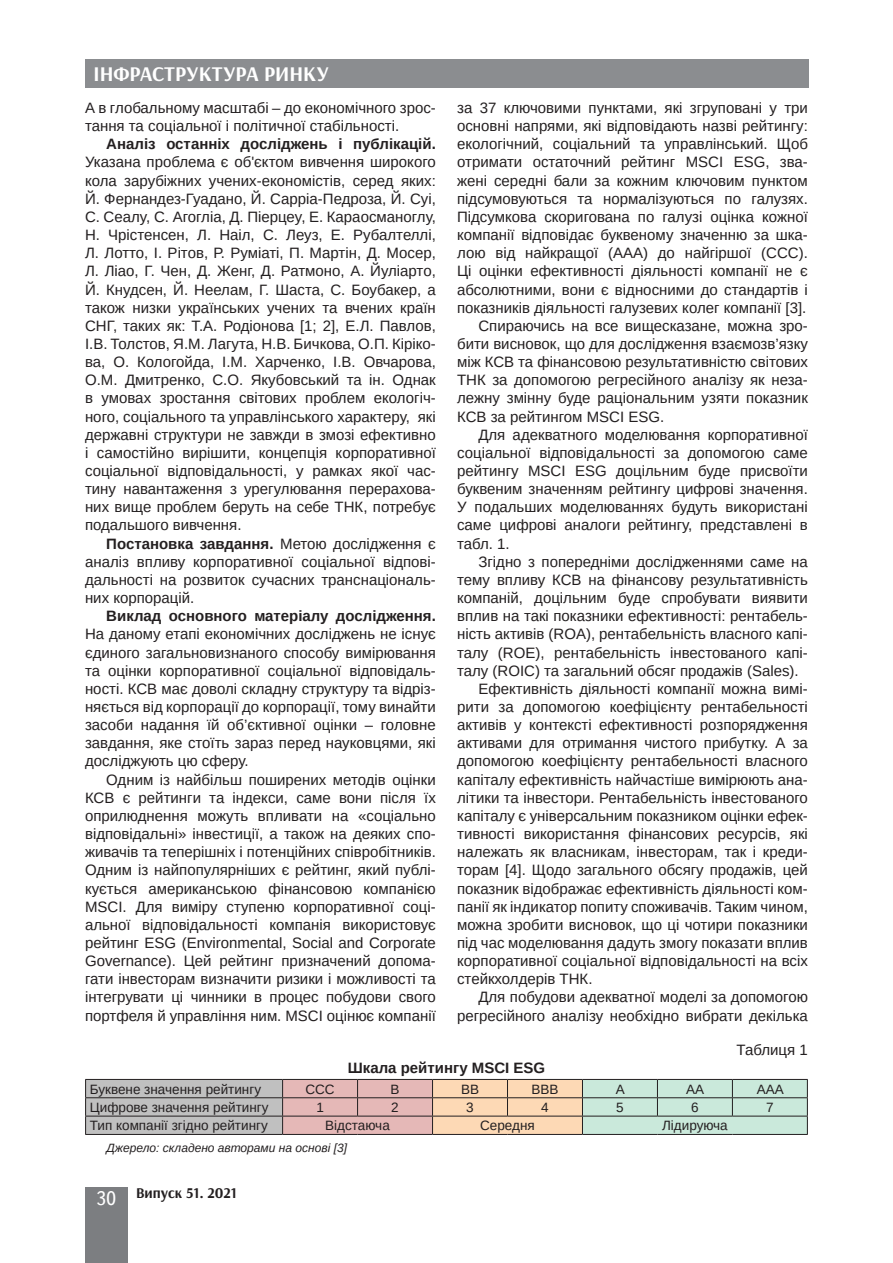
<style>
.page{position:relative;width:893px;height:1263px;background:#fff}
.page>*{position:absolute;margin:0;border:0;box-sizing:border-box;transform-origin:0 0}
.t1{font:700 21px "Arsenal";color:#fff}
.Текст_основной_G{font:15px/18.1px "Arimo";color:#231f20;text-align:justify}
.Таблица_подпись{font:700 15px "Arimo";color:#231f20}
.t2{font:700 15px "Arsenal";color:#231f20}
.Таблица_текст{font:13.5px "Arimo";color:#231f20}
.Джерело{font:italic 12px "Arimo";color:#231f20}
.s1{font-weight:700}
.s2{font-family:"Ukrainian Text";font-weight:400;font-size:19.5px;color:#fff}
</style>
<div class="page">
<div style="left:85px;top:59px;width:723px;height:29px;background:#8b8d90"></div>
<div style="left:85px;top:1186px;width:43px;height:76px;background:#7c7e81"></div>
<svg style="left:85px;top:1079px;width:723px;height:55px;background:#ccc5ba"></svg>
<hr style="left:85px;top:1134px;width:198px;height:1px;background:#231f20">
<hr style="left:283px;top:1134px;width:75px;height:1px;background:#231f20">
<hr style="left:358px;top:1134px;width:75px;height:1px;background:#231f20">
<hr style="left:433px;top:1134px;width:74px;height:1px;background:#231f20">
<hr style="left:507px;top:1134px;width:75px;height:1px;background:#231f20">
<hr style="left:582px;top:1134px;width:75px;height:1px;background:#231f20">
<hr style="left:657px;top:1134px;width:75px;height:1px;background:#231f20">
<hr style="left:732px;top:1134px;width:76px;height:1px;background:#231f20">
<h1 class="t1" style="left:94px;top:61px;width:237px">ІНФРАСТРУКТУРА РИНКУ</h1>
<p class="Текст_основной_G" style="left:85px;top:99px;width:352px">А в глобальному масштабі – до економічного зрос&shy;тання та соціальної і політичної стабільності.</p>
<p class="Текст_основной_G" style="left:85px;top:135px;width:352px;text-indent:21px"><span class="s1">Аналіз останніх досліджень і публікацій.<br></span>Указана проблема є об'єктом вивчення широкого кола зарубіжних учених-економістів, серед яких:<br>Й. Фернандез-Гуадано, Й. Сарріа-Педроза, Й. Cуі, C. Сеалy, C. Агогліа, Д. Піерцеy, Е. Караосманоглу, H. Чрістенсен, Л. Hаіл, C. Леуз, Е. Рубалтеллі, Л. Лотто, І. Рітов, Р. Руміаті, П. Мартін, Д. Мосер, Л. Ліао, Г. Чен, Д. Женг, Д. Ратмоно, А. Йуліарто, Й. Кнудсен, Й. Неелам, Г. Шаста, С. Боубакер, а також низки українських учених та вчених країн СНГ, таких як: Т.А. Родіонова [1; 2], Е.Л. Павлов, І.В. Толстов, Я.М. Лагута, Н.В. Бичкова, О.П. Кіріко&shy;ва, О. Кологойда, І.М. Харченко, І.В. Овчарова, О.М. Дмитренко, С.О. Якубовський та ін. Однак в умовах зростання світових проблем екологіч&shy;ного, соціального та управлінського характеру, які державні структури не завжди в змозі ефективно і самостійно вирішити, концепція корпоративної соціальної відповідальності, у рамках якої час&shy;тину навантаження з урегулювання перерахова&shy;них вище проблем беруть на себе ТНК, потребує подальшого вивчення.</p>
<p class="Текст_основной_G" style="left:85px;top:534px;width:352px;text-indent:21px"><span class="s1">Постановка завдання.</span> Метою дослідження є аналіз впливу корпоративної соціальної відпові&shy;дальності на розвиток сучасних транснаціональ&shy;них корпорацій.</p>
<p class="Текст_основной_G" style="left:85px;top:607px;width:352px;text-indent:21px"><span class="s1">Виклад основного матеріалу дослідження.<br></span>На даному етапі економічних досліджень не існує єдиного загальновизнаного способу вимірювання та оцінки корпоративної соціальної відповідаль&shy;ності. КСВ має доволі складну структуру та відріз&shy;няється від корпорації до корпорації, тому винайти засоби надання їй об’єктивної оцінки – головне завдання, яке стоїть зараз перед науковцями, які досліджують цю сферу.</p>
<p class="Текст_основной_G" style="left:85px;top:770px;width:352px;text-indent:21px">Одним із найбільш поширених методів оцінки КСВ є рейтинги та індекси, саме вони після їх оприлюднення можуть впливати на «соціально відповідальні» інвестиції, а також на деяких спо&shy;живачів та теперішніх і потенційних співробітників.<br>Одним із найпопулярніших є рейтинг, який публі&shy;кується американською фінансовою компанією MSCI. Для виміру ступеню корпоративної соці&shy;альної відповідальності компанія використовує рейтинг ESG (Environmental, Social and Corporate Governance). Цей рейтинг призначений допома&shy;гати інвесторам визначити ризики і можливості та інтегрувати ці чинники в процес побудови свого портфеля й управління ним. MSCI оцінює компанії</p>
<p class="Текст_основной_G" style="left:457px;top:99px;width:352px">за 37 ключовими пунктами, які згруповані у три основні напрями, які відповідають назві рейтингу: екологічний, соціальний та управлінський. Щоб отримати остаточний рейтинг MSCI ESG, зва&shy;жені середні бали за кожним ключовим пунктом підсумовуються та нормалізуються по галузях.<br>Підсумкова скоригована по галузі оцінка кожної компанії відповідає буквеному значенню за шка&shy;лою від найкращої (AAA) до найгіршої (CCC).<br>Ці оцінки ефективності діяльності компанії не є абсолютними, вони є відносними до стандартів і показників діяльності галузевих колег компанії [3].</p>
<p class="Текст_основной_G" style="left:457px;top:317px;width:352px;text-indent:21px">Спираючись на все вищесказане, можна зро&shy;бити висновок, що для дослідження взаємозв’язку між КСВ та фінансовою результативністю світових ТНК за допомогою регресійного аналізу як неза&shy;лежну змінну буде раціональним узяти показник КСВ за рейтингом MSCI ESG.</p>
<p class="Текст_основной_G" style="left:457px;top:426px;width:352px;text-indent:21px">Для адекватного моделювання корпоративної соціальної відповідальності за допомогою саме рейтингу MSCI ESG доцільним буде присвоїти буквеним значенням рейтингу цифрові значення.<br>У подальших моделюваннях будуть використані саме цифрові аналоги рейтингу, представлені в табл. 1.</p>
<p class="Текст_основной_G" style="left:457px;top:553px;width:352px;text-indent:21px">Згідно з попередніми дослідженнями саме на тему впливу КСВ на фінансову результативність компаній, доцільним буде спробувати виявити вплив на такі показники ефективності: рентабель&shy;ність активів (ROA), рентабельність власного капі&shy;талу (ROE), рентабельність інвестованого капі&shy;талу (ROIC) та загальний обсяг продажів (Sales).</p>
<p class="Текст_основной_G" style="left:457px;top:680px;width:352px;text-indent:21px">Ефективність діяльності компанії можна вимі&shy;рити за допомогою коефіцієнту рентабельності активів у контексті ефективності розпорядження активами для отримання чистого прибутку. А за допомогою коефіцієнту рентабельності власного капіталу ефективність найчастіше вимірюють ана&shy;літики та інвестори. Рентабельність інвестованого капіталу є універсальним показником оцінки ефек&shy;тивності використання фінансових ресурсів, які належать як власникам, інвесторам, так і креди&shy;торам [4]. Щодо загального обсягу продажів, цей показник відображає ефективність діяльності ком&shy;панії як індикатор попиту споживачів. Таким чином, можна зробити висновок, що ці чотири показники під час моделювання дадуть змогу показати вплив корпоративної соціальної відповідальності на всіх стейкхолдерів ТНК.</p>
<p class="Текст_основной_G" style="left:457px;top:988px;width:352px;text-align:right">Для побудови адекватної моделі за допомогою регресійного аналізу необхідно вибрати декілька</p>
<p class="Текст_основной_G" style="left:737px;top:1041px;width:73px">Таблиця 1</p>
<p class="Таблица_подпись" style="left:348px;top:1057px;width:199px">Шкала рейтингу MSCI ESG</p>
<p class="Таблица_текст" style="left:90px;top:1080px;width:173px">Буквене значення рейтингу</p>
<p class="Таблица_текст" style="left:305px;top:1080px;width:31px">CCC</p>
<p class="Таблица_текст" style="left:391px;top:1080px;width:11px">B</p>
<p class="Таблица_текст" style="left:461px;top:1080px;width:20px">BB</p>
<p class="Таблица_текст" style="left:531px;top:1080px;width:29px">BBB</p>
<p class="Таблица_текст" style="left:616px;top:1080px;width:11px">A</p>
<p class="Таблица_текст" style="left:686px;top:1080px;width:20px">AA</p>
<p class="Таблица_текст" style="left:757px;top:1080px;width:29px">AAA</p>
<p class="Таблица_текст" style="left:90px;top:1098px;width:180px">Цифрове значення рейтингу</p>
<p class="Таблица_текст" style="left:316px;top:1098px;width:9px">1</p>
<p class="Таблица_текст" style="left:391px;top:1098px;width:9px">2</p>
<p class="Таблица_текст" style="left:466px;top:1098px;width:9px">3</p>
<p class="Таблица_текст" style="left:541px;top:1098px;width:9px">4</p>
<p class="Таблица_текст" style="left:616px;top:1098px;width:9px">5</p>
<p class="Таблица_текст" style="left:691px;top:1098px;width:9px">6</p>
<p class="Таблица_текст" style="left:766px;top:1098px;width:9px">7</p>
<p class="Таблица_текст" style="left:90px;top:1117px;width:179px">Тип компанії згідно рейтингу</p>
<p class="Таблица_текст" style="left:325px;top:1117px;width:66px">Відстаюча</p>
<p class="Таблица_текст" style="left:480px;top:1117px;width:56px">Середня</p>
<p class="Таблица_текст" style="left:662px;top:1117px;width:67px">Лідируюча</p>
<p class="Джерело" style="left:106px;top:1140px;width:242px">Джерело: складено авторами на основі [3]</p>
<p class="t2" style="left:96px;top:1183px;width:142px"><span class="s2">30</span> Випуск 51. 2021</p>
</div>
